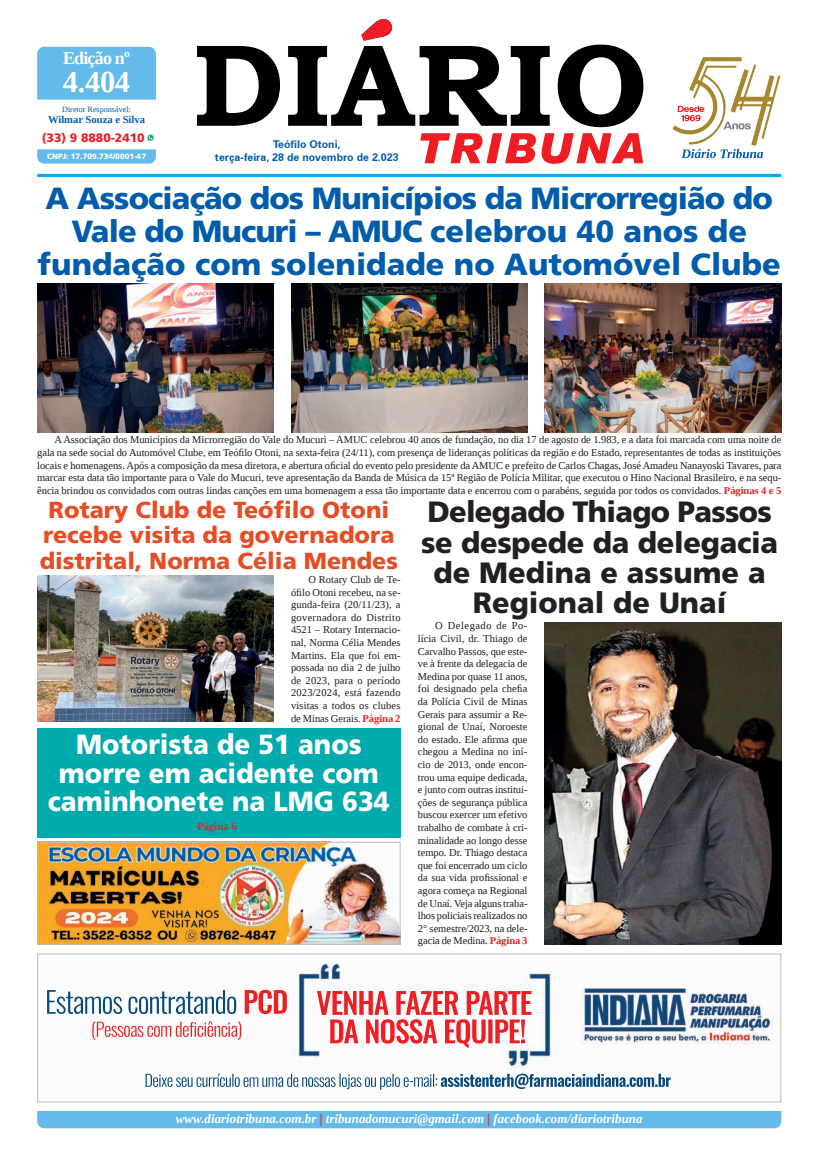
<style>
.page{position:relative;width:821px;height:1166px;background:#fff}
.page>*{position:absolute;margin:0;border:0;box-sizing:border-box;transform-origin:0 0}
.t1{font:900 30.62px/32.8px "Frutiger LT Std";letter-spacing:-.03em;color:#015dab;text-align:center}
.t2{font:700 30.45px "Liberation Serif";color:#fff}
.t3{font:900 29.31px/30.2px "Frutiger LT Std";letter-spacing:-.01em;color:#231f20;text-align:center}
.t4{font:900 27.65px/28.5px "Frutiger LT Std";color:#fff;text-align:center;scale:.94 1}
.t5{font:900 23.19px/25.4px "Frutiger LT Std";color:#e64d25;text-align:center}
.t6{font:700 18.03px "Liberation Serif";letter-spacing:-.045em;color:#fff}
.t7{font:italic 700 12.95px "Liberation Serif";color:#fff}
.t8{font:900 12.16px "Frutiger LT Std";color:#ee1d23}
.t9{font:700 11.2px "Liberation Serif";letter-spacing:.005em;color:#ee1d23;scale:.94 1}
.t10{font:700 10.67px/12.6px "Zurich BT";color:#015dab;text-align:center}
.t11{font:700 10.59px "Liberation Serif";color:#015dab}
.t12{font:10.5px/12.6px "Liberation Serif";letter-spacing:-.005em;color:#231f20;text-align:justify}
.t13{font:8.14px "Liberation Serif";color:#015dab}
.t14{font:900 7.7px "Frutiger LT Std";color:#fff}
.s1{font-weight:700;color:#ee1d23}
.s2{color:#ee1d23}
</style>
<div class="page">
<div style="left:37px;top:1111px;width:744px;height:17px;background:#64bae9"></div>
<hr style="left:37px;top:174px;width:744px;height:3px;background:#00aeef">
<svg style="left:197px;top:26px;width:446px;height:101px"></svg>
<svg style="left:361px;top:19px;width:31px;height:22px"></svg>
<svg style="left:420px;top:133px;width:223px;height:31px"></svg>
<svg style="left:673px;top:57px;width:108px;height:101px"></svg>
<div style="left:37px;top:47px;width:119px;height:53px;background:#64bae9"></div>
<svg style="left:37px;top:149px;width:119px;height:15px;background:#6ebeea"></svg>
<svg style="left:147px;top:134px;width:7px;height:8px"></svg>
<img style="left:47px;top:963px;width:727px;height:127px">
<div style="left:37px;top:953px;width:744px;height:149px;border:1px solid #bcbdc0"></div>
<div style="left:37px;top:728px;width:364px;height:109px;background:#00aaad"></div>
<img style="left:39px;top:844px;width:360px;height:98px">
<div style="left:37px;top:842px;width:364px;height:102px;border:1px solid #bcbdc0"></div>
<img style="left:37px;top:576px;width:237px;height:145px">
<img style="left:545px;top:622px;width:236px;height:322px">
<img style="left:291px;top:284px;width:236px;height:148px">
<img style="left:545px;top:284px;width:236px;height:148px">
<img style="left:37px;top:284px;width:237px;height:148px">
<h3 class="t6" style="left:63px;top:45px;width:68px">Edição nº</h3>
<h2 class="t2" style="left:63px;top:61px;width:69px">4.404</h2>
<p class="t13" style="left:62px;top:104px;width:70px">Diretor Responsável:</p>
<p class="t11" style="left:48px;top:112px;width:99px">Wilmar Souza e Silva</p>
<p class="t8" style="left:42px;top:130px;width:104px">(33) 9 8880-2410</p>
<p class="t14" style="left:47px;top:151px;width:100px">CNPJ: 17.709.734/0001-47</p>
<p class="t10" style="left:215px;top:138px;width:185px">Teófilo Otoni,<br>terça-feira, 28 de novembro de 2.023</p>
<h1 class="t1" style="left:38px;top:182px;width:745px">A Associação dos Municípios da Microrregião do<br>Vale do Mucuri – AMUC celebrou 40 anos de fundação com solenidade no Automóvel Clube</h1>
<p class="t12" style="left:37px;top:433px;width:746px;text-indent:17px">A Associação dos Municípios da Microrregião do Vale do Mucuri – AMUC celebrou 40 anos de fundação, no dia 17 de agosto de 1.983, e a data foi marcada com uma noite de gala na sede social do Automóvel Clube, em Teófilo Otoni, na sexta-feira (24/11), com presença de lideranças políticas da região e do Estado, representantes de todas as instituições locais e homenagens. Após a composição da mesa diretora, e abertura oficial do evento pelo presidente da AMUC e prefeito de Carlos Chagas, José Amadeu Nanayoski Tavares, para marcar esta data tão importante para o Vale do Mucuri, teve apresentação da Banda de Música da 15ª Região de Polícia Militar, que executou o Hino Nacional Brasileiro, e na sequ&shy;ência brindou os convidados com outras lindas canções em uma homenagem a essa tão importante data e encerrou com o parabéns, seguida por todos os convidados. <span class="s1">Páginas 4 e 5</span></p>
<h3 class="t5" style="left:40px;top:497px;width:360px">Rotary Club de Teófilo Otoni recebe visita da governadora distrital, Norma Célia Mendes</h3>
<p class="t12" style="left:291px;top:573px;width:111px;text-indent:17px">O Rotary Club de Te&shy;ófilo Otoni recebeu, na se&shy;gunda-feira (20/11/23), a governadora do Distrito 4521 – Rotary Internacio&shy;nal, Norma Célia Mendes Martins. Ela que foi em&shy;possada no dia 2 de julho de 2023, para o período 2023/2024, está fazendo visitas a todos os clubes de Minas Gerais. <span class="s1">Página 2</span></p>
<h3 class="t4" style="left:48px;top:730px;width:365px">Motorista de 51 anos morre em acidente com caminhonete na LMG 634</h3>
<p class="t9" style="left:197px;top:819px;width:43px">Página 6</p>
<h3 class="t3" style="left:421px;top:497px;width:359px">Delegado Thiago Passos se despede da delegacia de Medina e assume a<br>Regional de Unaí</h3>
<p class="t12" style="left:418px;top:619px;width:111px;text-indent:17px">O Delegado de Po&shy;lícia Civil, dr. Thiago de Carvalho Passos, que este&shy;ve à frente da delegacia de Medina por quase 11 anos, foi designado pela chefia da Polícia Civil de Minas Gerais para assumir a Re&shy;gional de Unaí, Noroeste do estado. Ele afirma que chegou a Medina no iní&shy;cio de 2013, onde encon&shy;trou uma equipe dedicada, e junto com outras institui&shy;ções de segurança pública buscou exercer um efetivo trabalho de combate à cri&shy;minalidade ao longo desse tempo. Dr. Thiago destaca que foi encerrado um ciclo da sua vida profissional e agora começa na Regional de Unaí. Veja alguns traba&shy;lhos policiais realizados no 2° semestre/2023, na dele&shy;gacia de Medina. <span class="s1">Página 3</span></p>
<p class="t7" style="left:176px;top:1110px;width:468px">www.diariotribuna.com.br <span class="s2">|</span> tribunadomucuri@gmail.com <span class="s2">|</span> facebook.com/diariotribuna</p>
</div>
